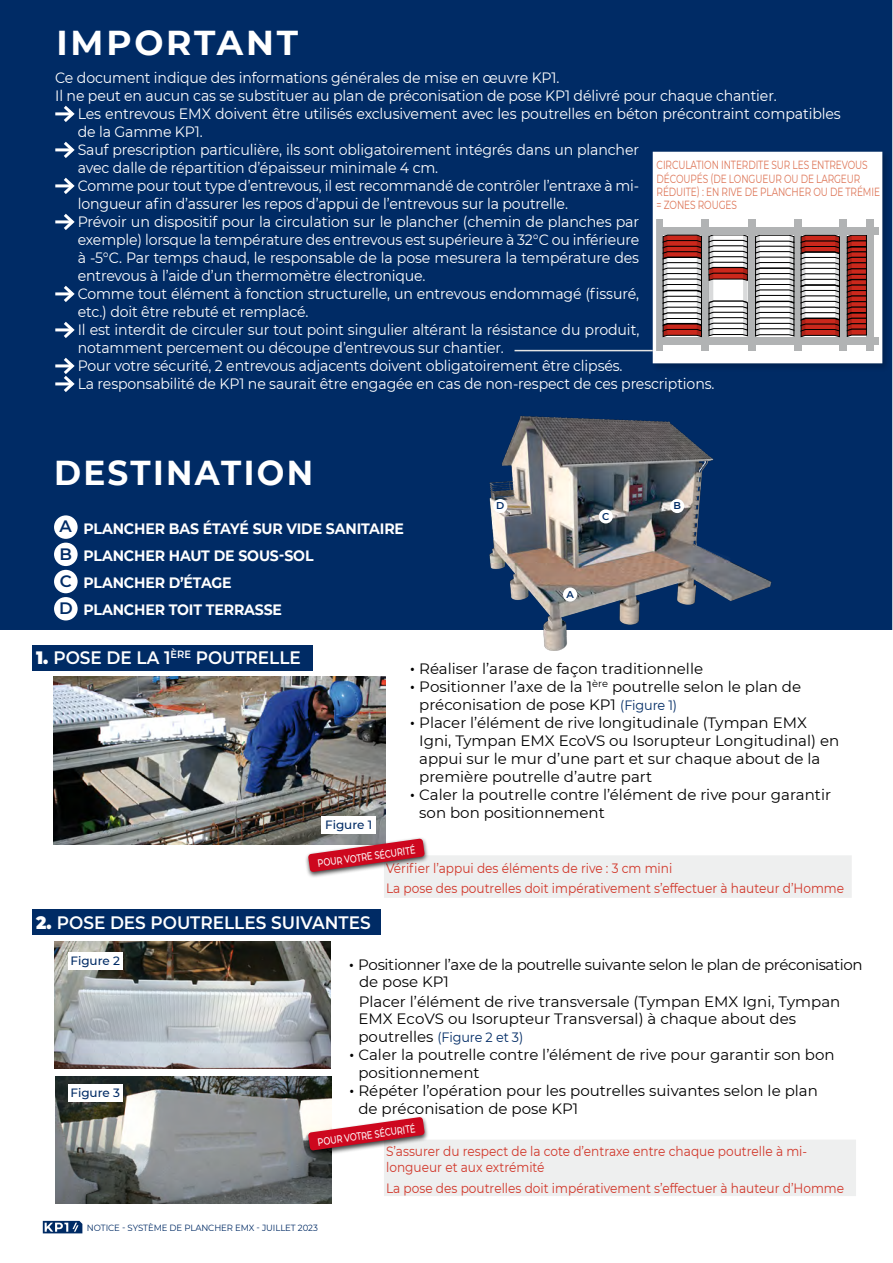
<style>
.page{position:relative;width:893px;height:1263px;background:#fff}
.page>*{position:absolute;margin:0;border:0;box-sizing:border-box;transform-origin:0 0}
.t1{font:700 34.5px "Montserrat";letter-spacing:.07em;color:#fff;scale:.95 1}
.t2{font:700 34.5px "Montserrat";letter-spacing:.07em;color:#fff}
.t3{font:600 18px "Montserrat";color:#fff;scale:.94 1}
.t4{font:600 16.5px/27.2px "Montserrat";color:#002b65;text-align:justify}
.t5{font:15px "Montserrat";letter-spacing:-.01em;color:#fff;scale:.94 1}
.t6{font:15px/17.7px "Montserrat";color:#000}
.t7{font:15px "Montserrat";letter-spacing:-.01em;color:#fff;scale:.95 1}
.t8{font:700 15px/27px "Montserrat";letter-spacing:-.01em;color:#fff;scale:.94 1}
.t9{font:15px "Montserrat";letter-spacing:-.025em;color:#000}
.t10{font:13.5px/16.5px "Montserrat";color:#d13629;scale:.9 1}
.t11{font:13.5px "Montserrat";letter-spacing:-.01em;color:#002b65;scale:.95 1}
.t12{font:500 12px "Montserrat";color:#002b65}
.t13{font:11.85px/13.5px "Montserrat";letter-spacing:-.01em;color:#dd7455;scale:.76 1}
.t14{font:500 10.5px "Montserrat";color:#fff;scale:.78 1}
.t15{font:600 9.9px "Montserrat";color:#002b65}
.t16{font:9px "Montserrat";letter-spacing:-.01em;color:#002b65;scale:.95 1}
.s1{font-weight:900}
.s2{font-size:13.5px;color:#002b65}
.s3{font-size:15px;color:#000}
</style>
<div class="page">
<div style="left:0;top:0;width:893px;height:630px;background:#002b65"></div>
<hr style="left:55px;top:112px;width:17px;height:3px;background:#fff">
<svg style="left:61px;top:103px;width:16px;height:22px"></svg>
<hr style="left:55px;top:148px;width:17px;height:3px;background:#fff">
<svg style="left:61px;top:139px;width:16px;height:22px"></svg>
<hr style="left:55px;top:184px;width:17px;height:3px;background:#fff">
<svg style="left:61px;top:175px;width:16px;height:22px"></svg>
<hr style="left:55px;top:220px;width:17px;height:3px;background:#fff">
<svg style="left:61px;top:211px;width:16px;height:22px"></svg>
<hr style="left:55px;top:292px;width:17px;height:3px;background:#fff">
<svg style="left:61px;top:283px;width:16px;height:22px"></svg>
<hr style="left:55px;top:328px;width:17px;height:3px;background:#fff">
<svg style="left:61px;top:319px;width:16px;height:22px"></svg>
<hr style="left:55px;top:364px;width:17px;height:3px;background:#fff">
<hr style="left:55px;top:382px;width:17px;height:3px;background:#fff">
<svg style="left:61px;top:355px;width:16px;height:40px"></svg>
<img style="left:409px;top:379px;width:365px;height:272px">
<img style="left:54px;top:677px;width:331px;height:167px">
<img style="left:55px;top:1076px;width:277px;height:127px">
<img style="left:54px;top:941px;width:277px;height:127px">
<hr style="left:514px;top:350px;width:139px;height:1px;background:#e3e4e4">
<div style="left:32px;top:645px;width:281px;height:25px;background:#002b65"></div>
<div style="left:32px;top:909px;width:349px;height:26px;background:#002b65"></div>
<div style="left:54px;top:515px;width:24px;height:24px;background:#fff;border-radius:50%"></div>
<div style="left:54px;top:543px;width:24px;height:23px;background:#fff;border-radius:50%"></div>
<div style="left:54px;top:570px;width:24px;height:23px;background:#fff;border-radius:50%"></div>
<div style="left:54px;top:597px;width:24px;height:23px;background:#fff;border-radius:50%"></div>
<div style="left:563px;top:587px;width:14px;height:15px;background:#fff;border-radius:50%"></div>
<div style="left:493px;top:499px;width:14px;height:14px;background:#fff;border-radius:50%"></div>
<div style="left:599px;top:509px;width:14px;height:14px;background:#fff;border-radius:50%"></div>
<div style="left:670px;top:499px;width:14px;height:14px;background:#fff;border-radius:50%"></div>
<div style="left:304px;top:836px;width:125px;height:43px;background:#000;opacity:.75"></div>
<svg style="left:308px;top:838px;width:544px;height:60px"></svg>
<div style="left:304px;top:1115px;width:125px;height:42px;background:#000;opacity:.75"></div>
<svg style="left:308px;top:1117px;width:548px;height:79px"></svg>
<div style="left:651px;top:150px;width:240px;height:222px;background:#00275d"></div>
<svg style="left:651px;top:151px;width:232px;height:213px;background:#cdc2c3"></svg>
<div style="left:321px;top:816px;width:55px;height:17px;background:#fff"></div>
<div style="left:68px;top:952px;width:54px;height:17px;background:#fff"></div>
<div style="left:68px;top:1084px;width:54px;height:18px;background:#fff"></div>
<svg style="left:43px;top:1221px;width:39px;height:12px"></svg>
<h1 class="t2" style="left:57px;top:18px;width:243px">IMPORTANT</h1>
<p class="t5" style="left:55px;top:67px;width:538px">Ce document indique des informations générales de mise en œuvre KP1.</p>
<p class="t5" style="left:55px;top:85px;width:769px">Il ne peut en aucun cas se substituer au plan de préconisation de pose KP1 délivré pour chaque chantier.</p>
<p class="t7" style="left:78px;top:103px;width:805px">Les entrevous EMX doivent être utilisés exclusivement avec les poutrelles en béton précontraint compatibles</p>
<p class="t5" style="left:78px;top:121px;width:135px">de la Gamme KP1.</p>
<p class="t5" style="left:78px;top:139px;width:599px">Sauf prescription particulière, ils sont obligatoirement intégrés dans un plancher</p>
<p class="t5" style="left:78px;top:157px;width:385px">avec dalle de répartition d’épaisseur minimale 4 cm.</p>
<p class="t5" style="left:78px;top:175px;width:599px">Comme pour tout type d’entrevous, il est recommandé de contrôler l’entraxe à mi-</p>
<p class="t5" style="left:78px;top:193px;width:523px">longueur afin d’assurer les repos d’appui de l’entrevous sur la poutrelle.</p>
<p class="t7" style="left:78px;top:211px;width:593px">Prévoir un dispositif pour la circulation sur le plancher (chemin de planches par</p>
<p class="t5" style="left:78px;top:229px;width:599px">exemple) lorsque la température des entrevous est supérieure à 32°C ou inférieure</p>
<p class="t5" style="left:78px;top:247px;width:599px">à -5°C. Par temps chaud, le responsable de la pose mesurera la température des</p>
<p class="t5" style="left:78px;top:265px;width:372px">entrevous à l’aide d’un thermomètre électronique.</p>
<p class="t5" style="left:78px;top:283px;width:599px">Comme tout élément à fonction structurelle, un entrevous endommagé (fissuré,</p>
<p class="t5" style="left:78px;top:301px;width:247px">etc.) doit être rebuté et remplacé.</p>
<p class="t5" style="left:78px;top:319px;width:599px">Il est interdit de circuler sur tout point singulier altérant la résistance du produit,</p>
<p class="t5" style="left:78px;top:337px;width:455px">notamment percement ou découpe d’entrevous sur chantier.</p>
<p class="t5" style="left:78px;top:355px;width:581px">Pour votre sécurité, 2 entrevous adjacents doivent obligatoirement être clipsés.</p>
<p class="t5" style="left:78px;top:373px;width:679px">La responsabilité de KP1 ne saurait être engagée en cas de non-respect de ces prescriptions.</p>
<p class="t13" style="left:657px;top:158px;width:295px">CIRCULATION INTERDITE SUR LES ENTREVOUS DÉCOUPÉS (DE LONGUEUR OU DE LARGEUR RÉDUITE) : EN RIVE DE PLANCHER OU DE TRÉMIE = ZONES ROUGES</p>
<h1 class="t1" style="left:54px;top:448px;width:274px">DESTINATION</h1>
<p class="t4" style="left:59px;top:512px;width:15px">A B C D</p>
<p class="t8" style="left:84px;top:514px;width:343px">PLANCHER BAS ÉTAYÉ SUR VIDE SANITAIRE<br>PLANCHER HAUT DE SOUS-SOL<br>PLANCHER D’ÉTAGE<br>PLANCHER TOIT TERRASSE</p>
<p class="t15" style="left:496px;top:499px;width:10px">D</p>
<p class="t15" style="left:566px;top:587px;width:9px">A</p>
<p class="t15" style="left:602px;top:509px;width:9px">C</p>
<p class="t15" style="left:673px;top:499px;width:9px">B</p>
<p class="t3" style="left:36px;top:645px;width:283px"><span class="s1">1.</span> POSE DE LA 1<sup>ÈRE</sup> POUTRELLE</p>
<p class="t12" style="left:325px;top:817px;width:49px">Figure 1</p>
<p class="t6" style="left:409px;top:659px;width:295px"><sup>.</sup> Réaliser l’arase de façon traditionnelle</p>
<p class="t6" style="left:409px;top:677px;width:393px"><sup>.</sup> Positionner l’axe de la 1<sup>ère</sup> poutrelle selon le plan de</p>
<p class="t6" style="left:419px;top:695px;width:259px">préconisation de pose KP1 <span class="s2">(Figure 1)</span></p>
<p class="t6" style="left:409px;top:713px;width:399px"><sup>.</sup> Placer l’élément de rive longitudinale (Tympan EMX</p>
<p class="t6" style="left:419px;top:731px;width:421px">Igni, Tympan EMX EcoVS ou Isorupteur Longitudinal) en</p>
<p class="t6" style="left:419px;top:749px;width:403px">appui sur le mur d’une part et sur chaque about de la</p>
<p class="t6" style="left:419px;top:767px;width:234px">première poutrelle d’autre part</p>
<p class="t6" style="left:409px;top:785px;width:423px"><sup>.</sup> Caler la poutrelle contre l’élément de rive pour garantir</p>
<p class="t6" style="left:419px;top:803px;width:187px">son bon positionnement</p>
<p class="t14" style="left:317px;top:856px;width:128px;rotate:-8deg">POUR VOTRE SÉCURITÉ</p>
<p class="t10" style="left:386px;top:857px;width:510px;line-height:20.7px">Vérifier l’appui des éléments de rive : 3 cm mini<br>La pose des poutrelles doit impérativement s’effectuer à hauteur d’Homme</p>
<p class="t3" style="left:36px;top:910px;width:357px"><span class="s1">2.</span> POSE DES POUTRELLES SUIVANTES</p>
<p class="t12" style="left:71px;top:952px;width:51px">Figure 2</p>
<p class="t12" style="left:71px;top:1084px;width:51px">Figure 3</p>
<p class="t9" style="left:348px;top:954px;width:516px"><sup>.</sup> Positionner l’axe de la poutrelle suivante selon le plan de préconisation</p>
<p class="t6" style="left:358px;top:992px;width:483px">Placer l’élément de rive transversale (Tympan EMX Igni, Tympan<br>EMX EcoVS ou Isorupteur Transversal) à chaque about des</p>
<p class="t11" style="left:358px;top:1028px;width:175px"><span class="s3">poutrelles</span> (Figure 2 et 3)</p>
<p class="t6" style="left:349px;top:1046px;width:487px"><sup>.</sup> Caler la poutrelle contre l’élément de rive pour garantir son bon</p>
<p class="t6" style="left:358px;top:1064px;width:123px">positionnement</p>
<p class="t6" style="left:349px;top:1082px;width:471px"><sup>.</sup> Répéter l’opération pour les poutrelles suivantes selon le plan</p>
<p class="t6" style="left:358px;top:1100px;width:221px">de préconisation de pose KP1</p>
<p class="t10" style="left:386px;top:1142px;width:469px">S’assurer du respect de la cote d’entraxe entre chaque poutrelle à mi&shy;longueur et aux extrémité</p>
<p class="t10" style="left:386px;top:1179px;width:510px">La pose des poutrelles doit impérativement s’effectuer à hauteur d’Homme</p>
<p class="t6" style="left:359px;top:973px;width:91px">de pose KP1</p>
<p class="t14" style="left:317px;top:1135px;width:128px;rotate:-8deg">POUR VOTRE SÉCURITÉ</p>
<p class="t16" style="left:87px;top:1221px;width:245px">NOTICE - SYSTÈME DE PLANCHER EMX - JUILLET 2023</p>
</div>
